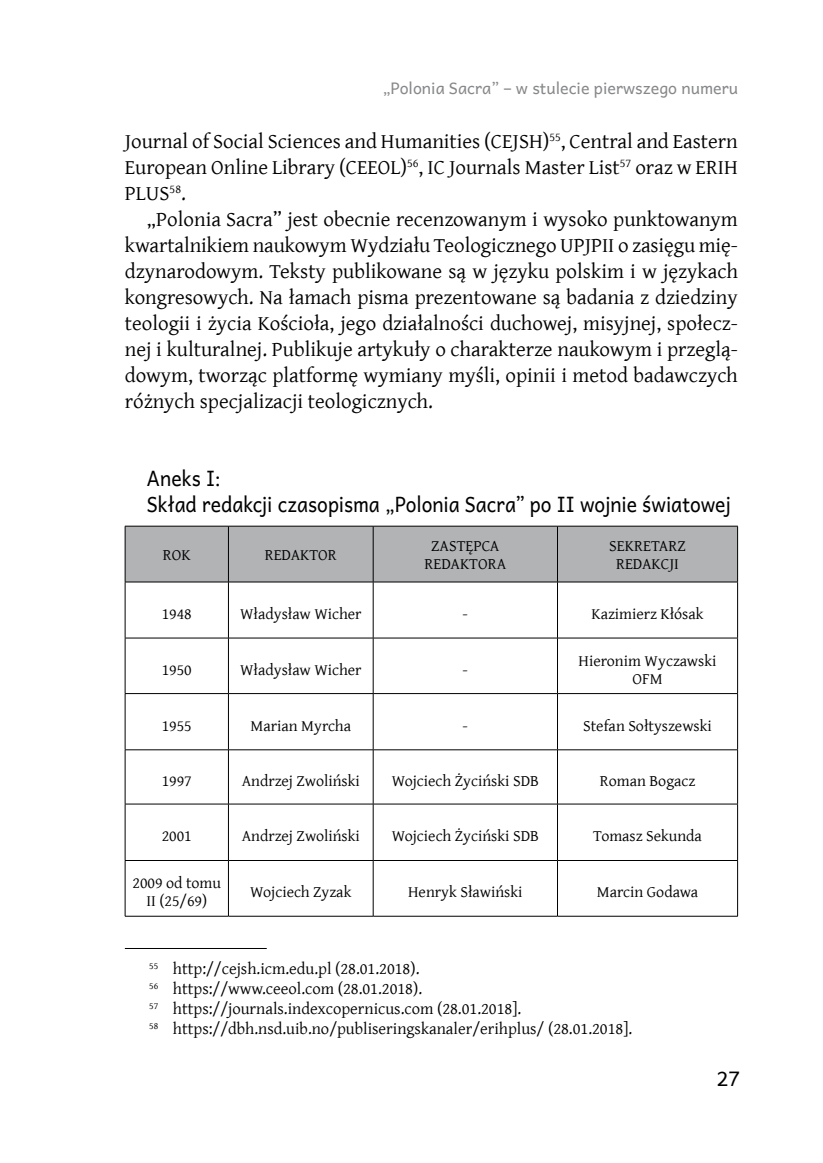
<style>
.page{position:relative;width:823px;height:1163px;background:#fff}
.page>*{position:absolute;margin:0;border:0;box-sizing:border-box;transform-origin:0 0}
.t1{font:21.2px/26px "Andika";color:#000;scale:.91 1}
.t2{font:21px/26px "Gentium Plus";color:#000;text-align:justify}
.t3{font:20px "Andika";color:#000}
.t4{font:16.6px/20px "Gentium Plus";color:#000}
.t5{font:16px/18px "Gentium Plus";color:#000;text-align:center}
.t6{font:16px "Andika";color:#87888a}
</style>
<div class="page">
<div style="left:126px;top:526px;width:610px;height:55px;background:#b1b3b4"></div>
<hr style="left:228px;top:526px;width:1px;height:55px;background:#000">
<hr style="left:372px;top:526px;width:1px;height:55px;background:#000">
<hr style="left:557px;top:526px;width:1px;height:55px;background:#000">
<hr style="left:228px;top:582px;width:1px;height:55px;background:#000">
<hr style="left:372px;top:582px;width:1px;height:55px;background:#000">
<hr style="left:557px;top:582px;width:1px;height:55px;background:#000">
<hr style="left:125px;top:637px;width:103px;height:1px;background:#000">
<hr style="left:228px;top:637px;width:145px;height:1px;background:#000">
<hr style="left:228px;top:638px;width:1px;height:55px;background:#000">
<hr style="left:373px;top:637px;width:184px;height:1px;background:#000">
<hr style="left:372px;top:638px;width:1px;height:55px;background:#000">
<hr style="left:557px;top:637px;width:180px;height:1px;background:#000">
<hr style="left:557px;top:638px;width:1px;height:55px;background:#000">
<hr style="left:125px;top:693px;width:103px;height:1px;background:#000">
<hr style="left:228px;top:693px;width:145px;height:1px;background:#000">
<hr style="left:228px;top:693px;width:1px;height:56px;background:#000">
<hr style="left:373px;top:693px;width:184px;height:1px;background:#000">
<hr style="left:372px;top:693px;width:1px;height:56px;background:#000">
<hr style="left:557px;top:693px;width:180px;height:1px;background:#000">
<hr style="left:557px;top:693px;width:1px;height:56px;background:#000">
<hr style="left:125px;top:749px;width:103px;height:1px;background:#000">
<hr style="left:228px;top:749px;width:145px;height:1px;background:#000">
<hr style="left:228px;top:750px;width:1px;height:53px;background:#000">
<hr style="left:373px;top:749px;width:184px;height:1px;background:#000">
<hr style="left:372px;top:750px;width:1px;height:53px;background:#000">
<hr style="left:557px;top:749px;width:180px;height:1px;background:#000">
<hr style="left:557px;top:750px;width:1px;height:53px;background:#000">
<hr style="left:125px;top:803px;width:103px;height:1px;background:#000">
<hr style="left:228px;top:803px;width:145px;height:1px;background:#000">
<hr style="left:228px;top:804px;width:1px;height:56px;background:#000">
<hr style="left:373px;top:803px;width:184px;height:1px;background:#000">
<hr style="left:372px;top:804px;width:1px;height:56px;background:#000">
<hr style="left:557px;top:803px;width:180px;height:1px;background:#000">
<hr style="left:557px;top:804px;width:1px;height:56px;background:#000">
<hr style="left:125px;top:860px;width:103px;height:1px;background:#000">
<hr style="left:228px;top:860px;width:145px;height:1px;background:#000">
<hr style="left:228px;top:860px;width:1px;height:55px;background:#000">
<hr style="left:373px;top:860px;width:184px;height:1px;background:#000">
<hr style="left:372px;top:860px;width:1px;height:55px;background:#000">
<hr style="left:557px;top:860px;width:180px;height:1px;background:#000">
<hr style="left:557px;top:860px;width:1px;height:55px;background:#000">
<hr style="left:125px;top:582px;width:1px;height:55px;background:#000">
<hr style="left:736px;top:582px;width:1px;height:55px;background:#000">
<hr style="left:125px;top:638px;width:1px;height:55px;background:#000">
<hr style="left:736px;top:638px;width:1px;height:55px;background:#000">
<hr style="left:125px;top:693px;width:1px;height:56px;background:#000">
<hr style="left:736px;top:693px;width:1px;height:56px;background:#000">
<hr style="left:125px;top:750px;width:1px;height:53px;background:#000">
<hr style="left:736px;top:750px;width:1px;height:53px;background:#000">
<hr style="left:125px;top:804px;width:1px;height:56px;background:#000">
<hr style="left:736px;top:804px;width:1px;height:56px;background:#000">
<hr style="left:125px;top:860px;width:1px;height:55px;background:#000">
<hr style="left:736px;top:860px;width:1px;height:55px;background:#000">
<hr style="left:125px;top:525px;width:103px;height:1px;background:#000">
<hr style="left:125px;top:526px;width:1px;height:55px;background:#000">
<hr style="left:228px;top:525px;width:145px;height:1px;background:#000">
<hr style="left:373px;top:525px;width:184px;height:1px;background:#000">
<hr style="left:557px;top:525px;width:180px;height:1px;background:#000">
<hr style="left:736px;top:526px;width:1px;height:55px;background:#000">
<hr style="left:125px;top:581px;width:103px;height:1px;background:#000">
<hr style="left:228px;top:581px;width:145px;height:1px;background:#000">
<hr style="left:373px;top:581px;width:184px;height:1px;background:#000">
<hr style="left:557px;top:581px;width:180px;height:1px;background:#000">
<hr style="left:125px;top:915px;width:103px;height:1px;background:#000">
<hr style="left:228px;top:915px;width:145px;height:1px;background:#000">
<hr style="left:373px;top:915px;width:184px;height:1px;background:#000">
<hr style="left:557px;top:915px;width:180px;height:1px;background:#000">
<hr style="left:125px;top:948px;width:141px;height:1px;background:#000">
<p class="t6" style="left:382px;top:79px;width:356px">„Polonia Sacra” – w stulecie pierwszego numeru</p>
<p class="t2" style="left:125px;top:126px;width:614px">Journal of Social Sciences and Humanities (CEJSH)<sup>55</sup>, Central and Eastern European Online Library (CEEOL)<sup>56</sup>, IC Journals Master List<sup>57</sup> oraz w ERIH PLUS<sup>58</sup>.</p>
<p class="t2" style="left:125px;top:204px;width:614px;text-indent:22px">„Polonia Sacra” jest obecnie recenzowanym i wysoko punktowanym kwartalnikiem naukowym Wydziału Teologicznego UPJPII o zasięgu mię&shy;dzynarodowym. Teksty publikowane są w języku polskim i w językach kongresowych. Na łamach pisma prezentowane są badania z dziedziny teologii i życia Kościoła, jego działalności duchowej, misyjnej, społecz&shy;nej i kulturalnej. Publikuje artykuły o charakterze naukowym i przeglą&shy;dowym, tworząc platformę wymiany myśli, opinii i metod badawczych różnych specjalizacji teologicznych.</p>
<p class="t1" style="left:147px;top:466px;width:643px">Aneks I:<br>Skład redakcji czasopisma „Polonia Sacra” po II wojnie światowej</p>
<p class="t5" style="left:163px;top:544px;width:29px">ROK</p>
<p class="t5" style="left:264px;top:544px;width:74px">REDAKTOR</p>
<p class="t5" style="left:424px;top:535px;width:83px">ZASTĘPCA<br>REDAKTORA</p>
<p class="t5" style="left:609px;top:535px;width:78px">SEKRETARZ<br>REDAKCJI</p>
<p class="t5" style="left:162px;top:603px;width:32px">1948</p>
<p class="t5" style="left:240px;top:603px;width:123px">Władysław Wicher</p>
<p class="t5" style="left:462px;top:603px;width:7px">-</p>
<p class="t5" style="left:591px;top:603px;width:114px">Kazimierz Kłósak</p>
<p class="t5" style="left:162px;top:659px;width:32px">1950</p>
<p class="t5" style="left:240px;top:659px;width:123px">Władysław Wicher</p>
<p class="t5" style="left:462px;top:659px;width:7px">-</p>
<p class="t5" style="left:578px;top:650px;width:139px">Hieronim Wyczawski<br>OFM</p>
<p class="t5" style="left:162px;top:715px;width:32px">1955</p>
<p class="t5" style="left:250px;top:715px;width:102px">Marian Myrcha</p>
<p class="t5" style="left:462px;top:715px;width:7px">-</p>
<p class="t5" style="left:582px;top:715px;width:130px">Stefan Sołtyszewski</p>
<p class="t5" style="left:162px;top:770px;width:32px">1997</p>
<p class="t5" style="left:241px;top:770px;width:120px">Andrzej Zwoliński</p>
<p class="t5" style="left:391px;top:770px;width:149px">Wojciech Życiński SDB</p>
<p class="t5" style="left:599px;top:770px;width:97px">Roman Bogacz</p>
<p class="t5" style="left:162px;top:825px;width:32px">2001</p>
<p class="t5" style="left:241px;top:825px;width:120px">Andrzej Zwoliński</p>
<p class="t5" style="left:391px;top:825px;width:149px">Wojciech Życiński SDB</p>
<p class="t5" style="left:592px;top:825px;width:110px">Tomasz Sekunda</p>
<p class="t5" style="left:132px;top:872px;width:90px">2009 od tomu<br>II (25/69)</p>
<p class="t5" style="left:250px;top:881px;width:103px">Wojciech Zyzak</p>
<p class="t5" style="left:408px;top:881px;width:116px">Henryk Sławiński</p>
<p class="t5" style="left:596px;top:881px;width:103px">Marcin Godawa</p>
<p class="t4" style="left:149px;top:957px;width:484px"><sup>55</sup> http://cejsh.icm.edu.pl (28.01.2018).<br><sup>56</sup> https://www.ceeol.com (28.01.2018).<br><sup>57</sup> https://journals.indexcopernicus.com (28.01.2018].<br><sup>58</sup> https://dbh.nsd.uib.no/publiseringskanaler/erihplus/ (28.01.2018].</p>
<p class="t3" style="left:716px;top:1067px;width:25px">27</p>
</div>
